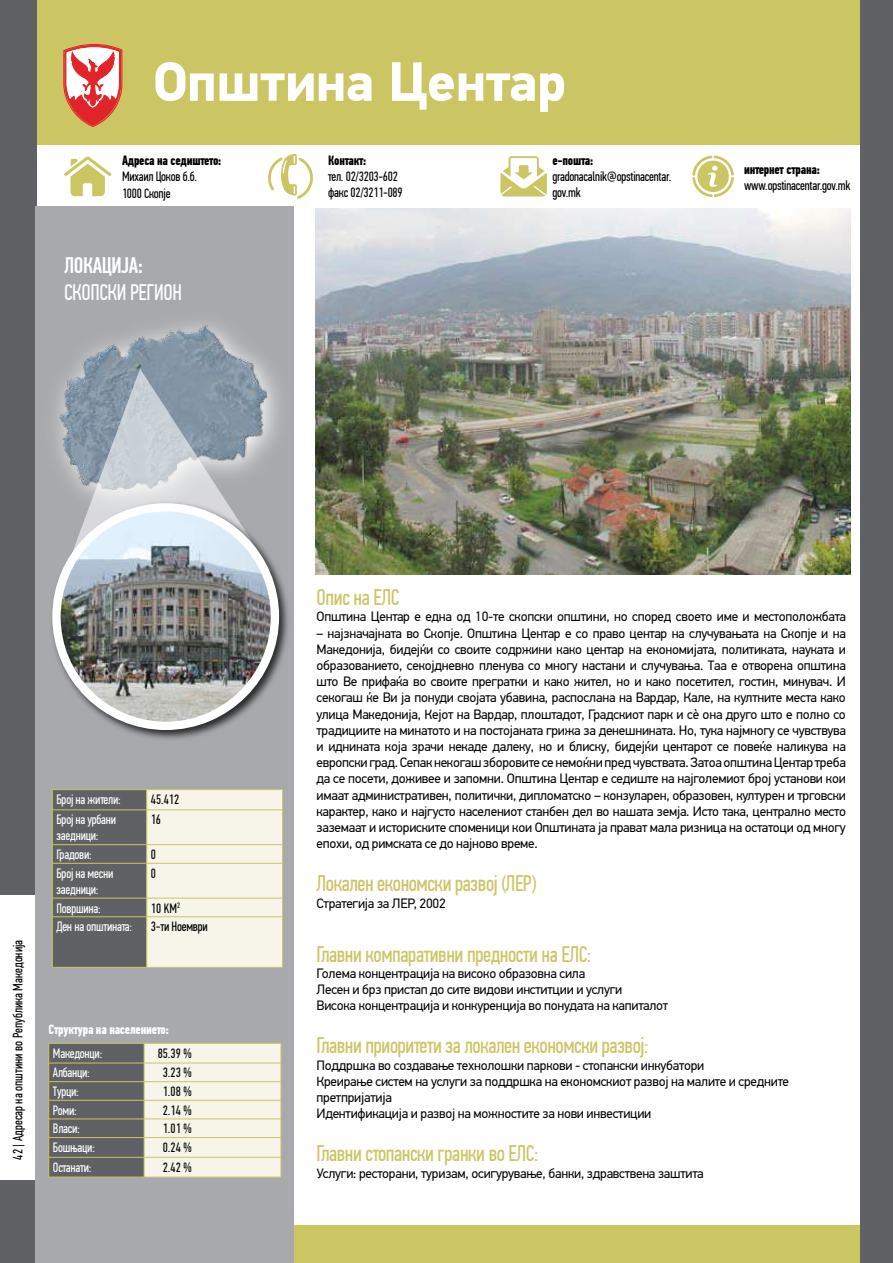
<style>
.page{position:relative;width:893px;height:1263px;background:#fff}
.page>*{position:absolute;margin:0;border:0;box-sizing:border-box;transform-origin:0 0}
.t1{font:700 55.35px "PF1 Din Text Pro";letter-spacing:-.015em;color:#fff}
.t2{font:22.5px "PF Din Text Comp Pro";letter-spacing:-.02em;color:#cbc564}
.t3{font:22.5px "PF Din Text Comp Pro";letter-spacing:-.015em;color:#fff}
.t4{font:500 22.5px "PF Din Text Comp Pro";color:#fff}
.t5{font:13.5px/16.2px "PF1 Din Text Pro";letter-spacing:-.02em;color:#000}
.t6{font:13.5px/16.2px "PF Din Text Comp Pro";letter-spacing:-.015em;color:#000}
.t7{font:13.5px/16.2px "PF Din Text Comp Pro";letter-spacing:-.015em;color:#fff}
.t8{font:700 13.5px "PF Din Text Comp Pro";letter-spacing:-.015em;color:#000}
.t9{font:700 13.5px "PF Din Text Comp Pro";letter-spacing:-.015em;color:#fff}
</style>
<div class="page">
<div style="left:0;top:1225px;width:893px;height:38px;background:#cbc564"></div>
<div style="left:0;top:0;width:865px;height:145px;background:#cbc564"></div>
<div style="left:860px;top:0;width:33px;height:1263px;background:#606164"></div>
<div style="left:0;top:0;width:37px;height:894px;background:#606164"></div>
<div style="left:0;top:1181px;width:37px;height:82px;background:#606164"></div>
<div style="left:35px;top:206px;width:258px;height:1057px;background:#a7a9ac"></div>
<svg style="left:64px;top:157px;width:47px;height:39px"></svg>
<svg style="left:268px;top:154px;width:45px;height:45px"></svg>
<svg style="left:500px;top:156px;width:47px;height:40px"></svg>
<svg style="left:692px;top:156px;width:42px;height:41px"></svg>
<hr style="left:52px;top:789px;width:95px;height:1px;background:#cbc564">
<hr style="left:147px;top:789px;width:136px;height:1px;background:#cbc564">
<svg style="left:52px;top:790px;width:231px;height:177px;background:#b9b8b0"></svg>
<hr style="left:52px;top:916px;width:95px;height:1px;background:#cbc564">
<hr style="left:52px;top:917px;width:1px;height:50px;background:#cbc564">
<hr style="left:147px;top:916px;width:136px;height:1px;background:#cbc564">
<hr style="left:146px;top:917px;width:1px;height:50px;background:#cbc564">
<hr style="left:282px;top:917px;width:1px;height:50px;background:#cbc564">
<hr style="left:52px;top:967px;width:95px;height:1px;background:#cbc564">
<hr style="left:147px;top:967px;width:136px;height:1px;background:#cbc564">
<svg style="left:48px;top:1043px;width:234px;height:134px;background:#bab8ad"></svg>
<hr style="left:49px;top:1177px;width:95px;height:1px;background:#cbc564">
<hr style="left:144px;top:1177px;width:137px;height:1px;background:#cbc564">
<svg style="left:63px;top:43px;width:60px;height:84px"></svg>
<div style="left:41px;top:307px;width:253px;height:210px;background:#a7a9ac"></div>
<img style="left:60px;top:326px;width:206px;height:151px">
<svg style="left:69px;top:368px;width:202px;height:131px;background:#a4afb9"></svg>
<img style="left:316px;top:208px;width:534px;height:366px">
<div style="left:49px;top:499px;width:243px;height:243px;background:#000;opacity:.75"></div>
<img style="left:60px;top:507px;width:215px;height:219px">
<img style="left:56px;top:508px;width:219px;height:218px;border-radius:50%">
<div style="left:52px;top:503px;width:227px;height:227px;border:8px solid #fff;border-radius:50%"></div>
<h1 class="t1" style="left:153px;top:48px;width:414px">Општина Центар</h1>
<p class="t8" style="left:122px;top:152px;width:101px">Адреса на седиштето:</p>
<p class="t6" style="left:122px;top:169px;width:77px">Михаил Цоков б.б.<br>1000 Скопје</p>
<h2 class="t4" style="left:64px;top:253px;width:30px">локација</h2>
<h2 class="t4" style="left:138px;top:253px;width:6px">:</h2>
<h2 class="t3" style="left:64px;top:280px;width:76px">Скопски регион</h2>
<p class="t8" style="left:328px;top:152px;width:39px">Контакт:</p>
<p class="t6" style="left:328px;top:169px;width:71px">тел. 02/3203-602 факс 02/3211-089</p>
<p class="t8" style="left:552px;top:152px;width:42px">е-пошта:</p>
<p class="t6" style="left:552px;top:168px;width:121px">gradonacalnik@opstinacentar. gov.mk</p>
<p class="t8" style="left:744px;top:161px;width:77px">интернет страна:</p>
<p class="t6" style="left:744px;top:178px;width:108px">www.opstinacentar.gov.mk</p>
<p class="t6" style="left:10px;top:1159px;width:221px;rotate:-90deg">42 | Адресар на општини во Република Македонија</p>
<p class="t7" style="left:57px;top:791px;width:66px">Број на жители:</p>
<p class="t6" style="left:151px;top:791px;width:30px">45.412</p>
<p class="t7" style="left:57px;top:812px;width:61px">Број на урбани заедници:</p>
<p class="t6" style="left:151px;top:812px;width:12px">16</p>
<p class="t7" style="left:57px;top:846px;width:37px">Градови:</p>
<p class="t6" style="left:151px;top:846px;width:7px">0</p>
<p class="t7" style="left:57px;top:865px;width:58px">Број на месни заедници:</p>
<p class="t6" style="left:151px;top:865px;width:7px">0</p>
<p class="t7" style="left:57px;top:900px;width:46px">Површина:</p>
<p class="t6" style="left:151px;top:900px;width:31px">10 KM<sup>2</sup></p>
<p class="t7" style="left:57px;top:918px;width:77px">Ден на општината:</p>
<p class="t6" style="left:151px;top:918px;width:58px">3-ти Ноември</p>
<p class="t9" style="left:49px;top:1021px;width:122px">Структура на населението:</p>
<p class="t7" style="left:53px;top:1045px;width:51px">Македонци:</p>
<p class="t6" style="left:158px;top:1045px;width:35px">85.39 %</p>
<p class="t7" style="left:53px;top:1065px;width:38px">Албанци:</p>
<p class="t6" style="left:163px;top:1065px;width:30px">3.23 %</p>
<p class="t7" style="left:53px;top:1083px;width:27px">Турци:</p>
<p class="t6" style="left:163px;top:1083px;width:30px">1.08 %</p>
<p class="t7" style="left:53px;top:1102px;width:25px">Роми:</p>
<p class="t6" style="left:163px;top:1102px;width:30px">2.14 %</p>
<p class="t7" style="left:53px;top:1121px;width:28px">Власи:</p>
<p class="t6" style="left:163px;top:1121px;width:30px">1.01 %</p>
<p class="t7" style="left:53px;top:1139px;width:43px">Бошњаци:</p>
<p class="t6" style="left:163px;top:1139px;width:30px">0.24 %</p>
<p class="t7" style="left:53px;top:1159px;width:40px">Останати:</p>
<p class="t6" style="left:163px;top:1159px;width:30px">2.42 %</p>
<h2 class="t2" style="left:317px;top:585px;width:85px">Опис на ЕЛС</h2>
<p class="t5" style="left:317px;top:609px;width:531px">Општина Центар е една од 10-те скопски општини, но според своето име и местоположбата</p>
<p class="t5" style="left:317px;top:625px;width:531px;text-align:justify">– најзначајната во Скопје. Општина Центар е со право центар на случувањата на Скопје и на Македонија, бидејќи со своите содржини како центар на економијата, политиката, науката и образованието, секојдневно пленува со многу настани и случувања. Таа е отворена општина што Ве прифаќа во своите прегратки и како жител, но и како посетител, гостин, минувач. И секогаш ќе Ви ја понуди својата убавина, распослана на Вардар, Кале, на култните места како улица Македонија, Кејот на Вардар, плоштадот, Градскиот парк и сè она друго што е полно со традициите на минатото и на постојаната грижа за денешнината. Но, тука најмногу се чувствува и иднината која зрачи некаде далеку, но и блиску, бидејќи центарот се повеќе наликува на европски град. Сепак некогаш зборовите се немоќни пред чувствата. Затоа општина Центар треба да се посети, доживее и запомни. Општина Центар е седиште на најголемиот број установи кои имаат административен, политички, дипломатско – конзуларен, образовен, културен и трговски карактер, како и најгусто населениот станбен дел во нашата земја. Исто така, централно место заземаат и историските споменици кои Општината ја прават мала ризница на остатоци од многу епохи, од римската се до најново време.</p>
<h2 class="t2" style="left:317px;top:871px;width:221px">Локален економски развој (ЛЕР)</h2>
<p class="t5" style="left:317px;top:895px;width:131px">Стратегија за ЛЕР, 2002</p>
<h2 class="t2" style="left:317px;top:941px;width:276px">Главни компаративни предности на ЕЛС:</h2>
<p class="t5" style="left:317px;top:965px;width:353px">Голема концентрација на високо образовна сила<br>Лесен и брз пристап до сите видови инститции и услуги<br>Висока концентрација и конкуренција во понудата на капиталот</p>
<h2 class="t2" style="left:317px;top:1033px;width:333px">Главни приоритети за локален економски развој:</h2>
<p class="t5" style="left:317px;top:1057px;width:474px">Поддршка во создавање технолошки паркови - стопански инкубатори<br>Креирање систем на услуги за поддршка на економскиот развој на малите и средните претпријатија<br>Идентификација и развој на можностите за нови инвестиции</p>
<h2 class="t2" style="left:317px;top:1141px;width:223px">Главни стопански гранки во ЕЛС:</h2>
<p class="t5" style="left:317px;top:1165px;width:388px">Услуги: ресторани, туризам, осигурување, банки, здравствена заштита</p>
</div>
